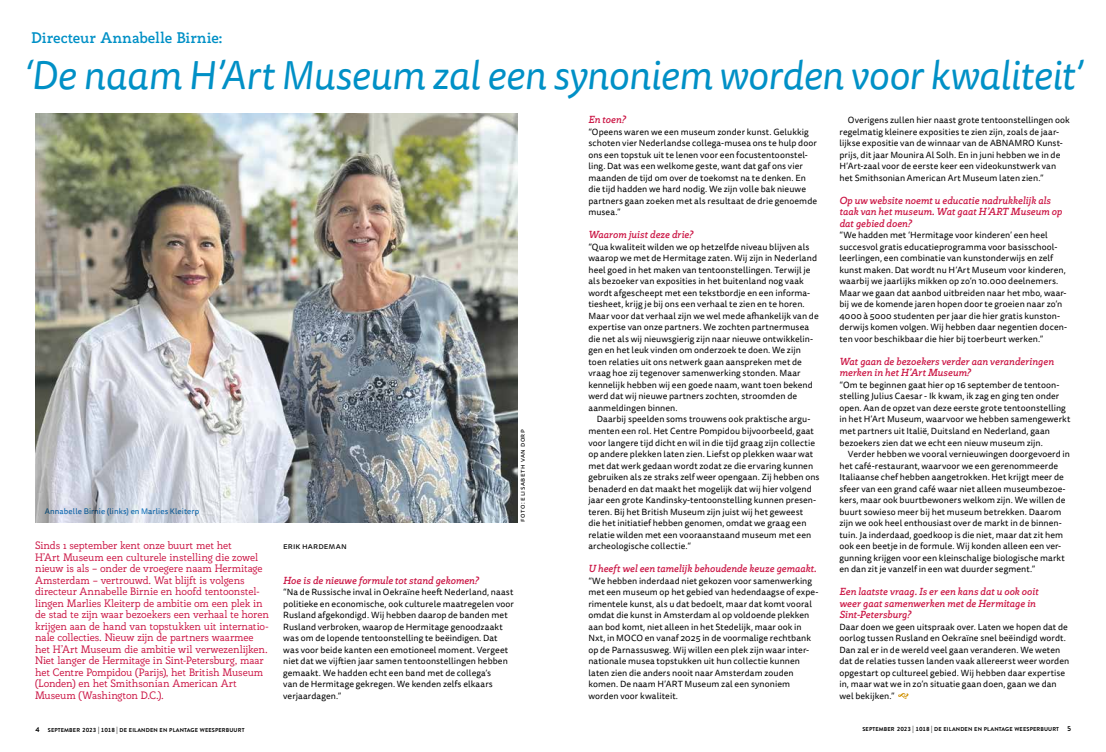
<style>
.page{position:relative;width:1106px;height:752px;background:#fff}
.page>*{position:absolute;margin:0;border:0;box-sizing:border-box;transform-origin:0 0}
.t1{font:italic 40px "Tisa Sans Pro";letter-spacing:-.01em;color:#0090c6}
.t2{font:700 15px "Rogliano";letter-spacing:-.005em;color:#0090c6}
.t3{font:10.5px/11.5px "Rogliano";letter-spacing:-.01em;color:#cb1544}
.t4{font:italic 700 10px/11.5px "Rogliano";color:#cb1544}
.t5{font:8.9px/11.5px "Tisa Sans Pro";letter-spacing:.005em;color:#000}
.t6{font:8px "Tisa Sans Pro";letter-spacing:.015em;color:#006db7}
.t7{font:7px "Tisa Sans Pro";letter-spacing:.075em;color:#000}
.t8{font:700 5.6px "Brandon Grotesque";letter-spacing:.025em;color:#000}
.s1{font-size:7px}
.s2{font-size:6px}
</style>
<div class="page">
<svg style="left:898px;top:693px;width:10px;height:5px"></svg>
<img style="left:36px;top:113px;width:481px;height:409px">
<h2 class="t2" style="left:32px;top:27px;width:193px">Directeur Annabelle Birnie:</h2>
<h1 class="t1" style="left:23px;top:48px;width:1060px">‘De naam H’Art Museum zal een synoniem worden voor kwaliteit’</h1>
<p class="t6" style="left:45px;top:506px;width:156px">Annabelle Birnie (links) en Marlies Kleiterp</p>
<p class="t7" style="left:517px;top:522px;width:94px;rotate:-90deg">foto: elisabeth van dorp</p>
<p class="t3" style="left:35px;top:539px;width:235px">Sinds 1 september kent onze buurt met het<br>H’Art Museum een culturele instelling die zowel nieuw is als – onder de vroegere naam Hermitage Amsterdam – vertrouwd. Wat blijft is volgens directeur Annabelle Birnie en hoofd tentoonstel&shy;lingen Marlies Kleiterp de ambitie om een plek in de stad te zijn waar bezoekers een verhaal te horen krijgen aan de hand van topstukken uit internatio&shy;nale collecties. Nieuw zijn de partners waarmee het H’Art Museum die ambitie wil verwezenlijken.<br>Niet langer de Hermitage in Sint-Petersburg, maar het Centre Pompidou (Parijs), het British Museum (Londen) en het Smithsonian American Art Museum (Washington D.C.).</p>
<p class="t5" style="left:283px;top:540px;width:65px">erik hardeman</p>
<p class="t4" style="left:283px;top:574px;width:197px">Hoe is de nieuwe formule tot stand gekomen?</p>
<p class="t5" style="left:283px;top:586px;width:232px">“Na de Russische inval in Oekraïne heeft Nederland, naast politieke en economische, ook culturele maatregelen voor Rusland afgekondigd. Wij hebben daarop de banden met Rusland verbroken, waarop de Hermitage genoodzaakt was om de lopende tentoonstelling te beëindigen. Dat was voor beide kanten een emotioneel moment. Vergeet niet dat we vijftien jaar samen tentoonstellingen hebben gemaakt. We hadden echt een band met de collega’s<br>van de Hermitage gekregen. We kenden zelfs elkaars verjaardagen.”</p>
<p class="t4" style="left:588px;top:114px;width:39px">En toen?</p>
<p class="t5" style="left:588px;top:126px;width:230px">“Opeens waren we een museum zonder kunst. Gelukkig schoten vier Nederlandse collega-musea ons te hulp door ons een topstuk uit te lenen voor een focustentoonstel&shy;ling. Dat was een welkome geste, want dat gaf ons vier maanden de tijd om over de toekomst na te denken. En die tijd hadden we hard nodig. We zijn volle bak nieuwe partners gaan zoeken met als resultaat de drie genoemde musea.”</p>
<p class="t4" style="left:588px;top:229px;width:106px">Waarom juist deze drie?</p>
<p class="t5" style="left:588px;top:241px;width:232px">“Qua kwaliteit wilden we op hetzelfde niveau blijven als waarop we met de Hermitage zaten. Wij zijn in Nederland heel goed in het maken van tentoonstellingen. Terwijl je als bezoeker van exposities in het buitenland nog vaak wordt afgescheept met een tekstbordje en een informa&shy;tiesheet, krijg je bij ons een verhaal te zien en te horen.<br>Maar voor dat verhaal zijn we wel mede afhankelijk van de expertise van onze partners. We zochten partnermusea die net als wij nieuwsgierig zijn naar nieuwe ontwikkelin&shy;gen en het leuk vinden om onderzoek te doen. We zijn toen relaties uit ons netwerk gaan aanspreken met de vraag hoe zij tegenover samenwerking stonden. Maar kennelijk hebben wij een goede naam, want toen bekend werd dat wij nieuwe partners zochten, stroomden de aanmeldingen binnen.</p>
<p class="t5" style="left:588px;top:413px;width:232px;text-indent:8px">Daarbij speelden soms trouwens ook praktische argu&shy;menten een rol. Het Centre Pompidou bijvoorbeeld, gaat voor langere tijd dicht en wil in die tijd graag zijn collectie op andere plekken laten zien. Liefst op plekken waar wat met dat werk gedaan wordt zodat ze die ervaring kunnen gebruiken als ze straks zelf weer opengaan. Zij hebben ons benaderd en dat maakt het mogelijk dat wij hier volgend jaar een grote Kandinsky-tentoonstelling kunnen presen&shy;teren. Bij het British Museum zijn juist wij het geweest<br>die het initiatief hebben genomen, omdat we graag een relatie wilden met een vooraanstaand museum met een archeologische collectie.“</p>
<p class="t4" style="left:588px;top:562px;width:230px">U heeft wel een tamelijk behoudende keuze gemaakt.</p>
<p class="t5" style="left:588px;top:574px;width:232px">“We hebben inderdaad niet gekozen voor samenwerking met een museum op het gebied van hedendaagse of expe&shy;rimentele kunst, als u dat bedoelt, maar dat komt vooral omdat die kunst in Amsterdam al op voldoende plekken aan bod komt, niet alleen in het Stedelijk, maar ook in Nxt, in MOCO en vanaf 2025 in de voormalige rechtbank op de Parnassusweg. Wij willen een plek zijn waar inter&shy;nationale musea topstukken uit hun collectie kunnen laten zien die anders nooit naar Amsterdam zouden komen. De naam H’ART Museum zal een synoniem worden voor kwaliteit.</p>
<p class="t5" style="left:839px;top:114px;width:232px;text-indent:9px">Overigens zullen hier naast grote tentoonstellingen ook regelmatig kleinere exposities te zien zijn, zoals de jaar&shy;lijkse expositie van de winnaar van de ABNAMRO Kunst&shy;prijs, dit jaar Mounira Al Solh. En in juni hebben we in de H’Art-zaal voor de eerste keer een videokunstwerk van het Smithsonian American Art Museum laten zien.”</p>
<p class="t4" style="left:839px;top:194px;width:224px">Op uw website noemt u educatie nadrukkelijk als taak van het museum. Wat gaat H’ART Museum op dat gebied doen?</p>
<p class="t5" style="left:839px;top:229px;width:229px">“We hadden met ‘Hermitage voor kinderen’ een heel succesvol gratis educatieprogramma voor basisschool&shy;leerlingen, een combinatie van kunstonderwijs en zelf kunst maken. Dat wordt nu H’Art Museum voor kinderen, waarbij we jaarlijks mikken op zo’n 10.000 deelnemers.<br>Maar we gaan dat aanbod uitbreiden naar het mbo, waar&shy;bij we de komende jaren hopen door te groeien naar zo’n 4000 à 5000 studenten per jaar die hier gratis kunston&shy;derwijs komen volgen. Wij hebben daar negentien docen&shy;ten voor beschikbaar die hier bij toerbeurt werken.”</p>
<p class="t4" style="left:839px;top:355px;width:216px">Wat gaan de bezoekers verder aan veranderingen merken in het H’Art Museum?</p>
<p class="t5" style="left:839px;top:379px;width:232px">“Om te beginnen gaat hier op 16 september de tentoon&shy;stelling Julius Caesar - Ik kwam, ik zag en ging ten onder open. Aan de opzet van deze eerste grote tentoonstelling in het H’Art Museum, waarvoor we hebben samengewerkt met partners uit Italië, Duitsland en Nederland, gaan bezoekers zien dat we echt een nieuw museum zijn.</p>
<p class="t5" style="left:839px;top:448px;width:232px;text-indent:8px">Verder hebben we vooral vernieuwingen doorgevoerd in het café-restaurant, waarvoor we een gerenommeerde Italiaanse chef hebben aangetrokken. Het krijgt meer de sfeer van een grand café waar niet alleen museumbezoe&shy;kers, maar ook buurtbewoners welkom zijn. We willen de buurt sowieso meer bij het museum betrekken. Daarom zijn we ook heel enthousiast over de markt in de binnen&shy;tuin. Ja inderdaad, goedkoop is die niet, maar dat zit hem ook een beetje in de formule. Wij konden alleen een ver&shy;gunning krijgen voor een kleinschalige biologische markt en dan zit je vanzelf in een wat duurder segment.”</p>
<p class="t4" style="left:839px;top:585px;width:200px">Een laatste vraag. Is er een kans dat u ook ooit weer gaat samenwerken met de Hermitage in<br>Sint-Petersburg?</p>
<p class="t5" style="left:839px;top:620px;width:231px">Daar doen we geen uitspraak over. Laten we hopen dat de oorlog tussen Rusland en Oekraïne snel beëindigd wordt.<br>Dan zal er in de wereld veel gaan veranderen. We weten dat de relaties tussen landen vaak allereerst weer worden opgestart op cultureel gebied. Wij hebben daar expertise in, maar wat we in zo’n situatie gaan doen, gaan we dan wel bekijken.”</p>
<p class="t8" style="left:35px;top:725px;width:210px"><span class="s1">4</span> SEPTEMBER <span class="s2">2023</span> <span class="s1">|</span> <span class="s2">1018</span> <span class="s1">|</span> DE EILANDEN EN PLANTAGE WEESPERBUURT</p>
<p class="t8" style="left:862px;top:725px;width:210px">SEPTEMBER <span class="s2">2023</span> <span class="s1">|</span> <span class="s2">1018</span> <span class="s1">|</span> DE EILANDEN EN PLANTAGE WEESPERBUURT <span class="s1">5</span></p>
</div>
